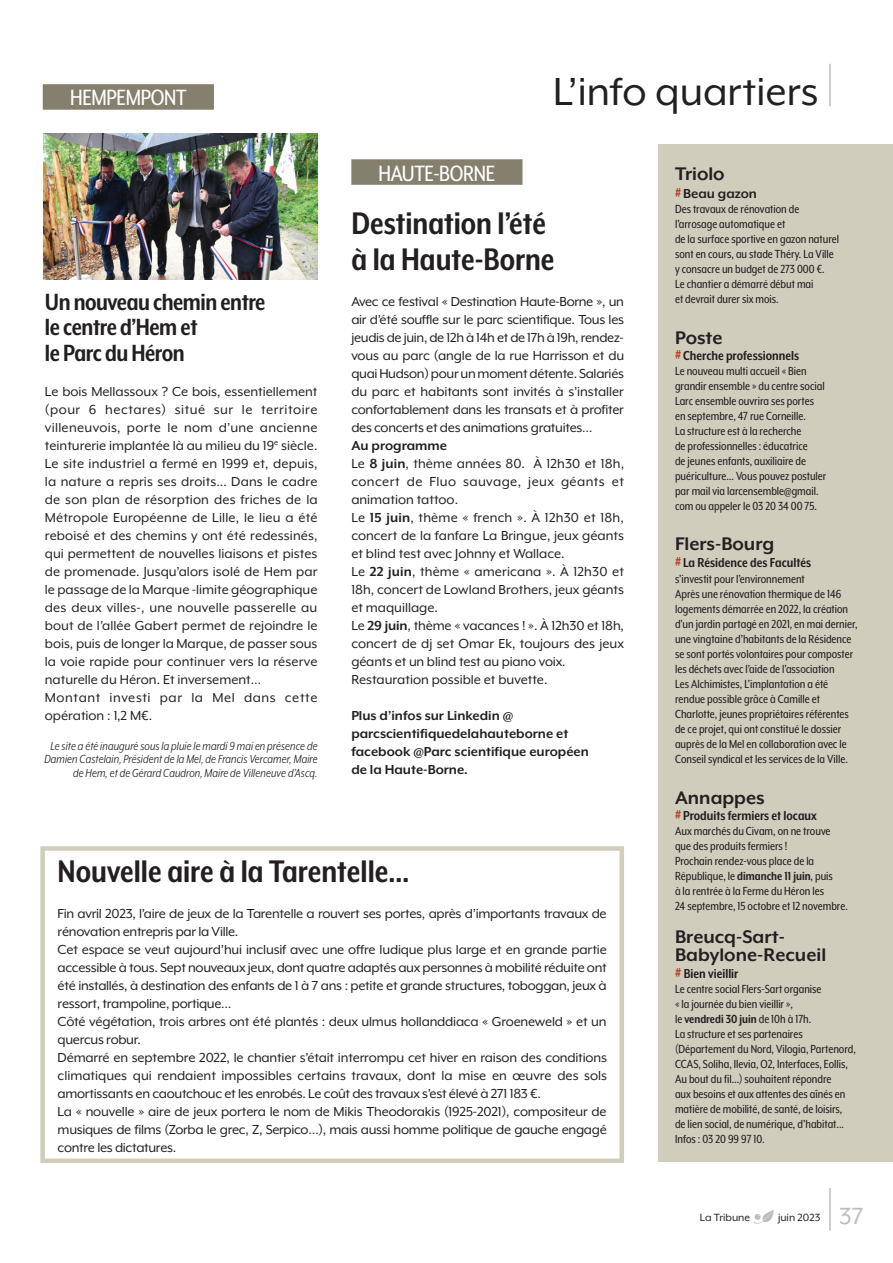
<style>
.page{position:relative;width:893px;height:1263px;background:#fff}
.page>*{position:absolute;margin:0;border:0;box-sizing:border-box;transform-origin:0 0}
.texte{font:45px "Mr Eaves XL Mod OT";color:#231f20}
.texte-2{font:700 36px "Mr Eaves XL Mod Nar OT";color:#231f20}
.titre_cond{font:700 27px/25.5px "Mr Eaves XL Mod Nar OT";letter-spacing:-.02em;color:#231f20}
.t1{font:27px "Mr Eaves XL Mod OT";color:#bcbdc0}
.titre_quartier{font:25.5px "Mr Eaves XL Mod Nar OT";letter-spacing:-.01em;color:#fff}
.TXT_Brève_D{font:700 21px/18px "Mr Eaves XL Mod OT";color:#231f20}
.texte-3{font:15px/18px "Mr Eaves XL Mod OT";letter-spacing:-.015em;color:#231f20;text-align:justify}
.texte-4{font:700 15px/18px "Mr Eaves XL Mod OT";color:#231f20}
.TXT_Brève_D-2{font:700 15px "Mr Eaves XL Mod Nar OT";color:#231f20}
.texte-5{font:15px/18px "Mr Eaves XL Mod OT";letter-spacing:.04em;color:#231f20}
.TXT_Brève_D-3{font:700 15px "Mr Eaves XL Mod OT";color:#231f20}
.TXT_Brève_D-4{font:13.5px/15px "Mr Eaves XL Mod Nar OT";color:#231f20}
.légende{font:italic 13.5px/13.5px "Mr Eaves XL Mod Nar OT";letter-spacing:.01em;color:#231f20;text-align:right}
.TXT_Brève_D-5{font:700 13.5px "Mr Eaves XL Mod Nar OT";color:#231f20}
.t2{font:12px "Mr Eaves XL Mod OT";color:#231f20}
.s1{font-weight:700}
.s2{font-family:"Mr Eaves XL Mod Nar OT";font-weight:800;font-size:16.5px;color:#b73d20}
.s3{font-weight:800;font-size:16.5px;color:#b73d20}
.s4{font-weight:400}
</style>
<div class="page">
<img style="left:754px;top:1210px;width:20px;height:14px">
<hr style="left:829px;top:1188px;width:2px;height:42px;background:#bcbdc0">
<hr style="left:829px;top:64px;width:2px;height:42px;background:#bcbdc0">
<div style="left:351px;top:159px;width:171px;height:26px;background:#84806d"></div>
<div style="left:658px;top:145px;width:235px;height:1016px;background:#d0cdbd"></div>
<div style="left:43px;top:84px;width:171px;height:26px;background:#84806d"></div>
<div style="left:40px;top:846px;width:584px;height:317px;border:4px solid #d0cdbd"></div>
<img style="left:43px;top:134px;width:274px;height:145px">
<p class="titre_quartier" style="left:70px;top:84px;width:118px">HEMPEMPONT</p>
<p class="texte" style="left:553px;top:67px;width:267px">L’info quartiers</p>
<p class="titre_cond" style="left:45px;top:289px;width:222px">Un nouveau chemin entre le centre d’Hem et<br>le Parc du Héron</p>
<p class="texte-3" style="left:45px;top:382px;width:274px">Le bois Mellassoux ? Ce bois, essentiellement (pour 6 hectares) situé sur le territoire villeneuvois, porte le nom d’une ancienne teinturerie implantée là au milieu du 19<sup>e</sup> siècle.</p>
<p class="texte-3" style="left:45px;top:454px;width:274px">Le site industriel a fermé en 1999 et, depuis, la nature a repris ses droits… Dans le cadre de son plan de résorption des friches de la Métropole Européenne de Lille, le lieu a été reboisé et des chemins y ont été redessinés, qui permettent de nouvelles liaisons et pistes de promenade. Jusqu’alors isolé de Hem par le passage de la Marque -limite géographique des deux villes-, une nouvelle passerelle au bout de l’allée Gabert permet de rejoindre le bois, puis de longer la Marque, de passer sous la voie rapide pour continuer vers la réserve naturelle du Héron. Et inversement…</p>
<p class="texte-5" style="left:45px;top:688px;width:274px">Montant investi par la Mel dans cette opération : 1,2 M€.</p>
<p class="légende" style="left:44px;top:738px;width:275px">Le site a été inauguré sous la pluie le mardi 9 mai en présence de<br>Damien Castelain, Président de la Mel, de Francis Vercamer, Maire de Hem, et de Gérard Caudron, Maire de Villeneuve d’Ascq.</p>
<p class="titre_quartier" style="left:378px;top:159px;width:118px">HAUTE-BORNE</p>
<p class="texte-2" style="left:351px;top:204px;width:196px">Destination l’été</p>
<p class="texte-2" style="left:351px;top:240px;width:205px">à la Haute-Borne</p>
<p class="texte-3" style="left:351px;top:292px;width:274px">Avec ce festival « Destination Haute-Borne », un air d’été souffle sur le parc scientifique. Tous les jeudis de juin, de 12h à 14h et de 17h à 19h, rendez&shy;vous au parc (angle de la rue Harrisson et du quai Hudson) pour un moment détente. Salariés du parc et habitants sont invités à s’installer confortablement dans les transats et à profiter des concerts et des animations gratuites…</p>
<p class="texte-4" style="left:351px;top:436px;width:97px">Au programme</p>
<p class="texte-3" style="left:351px;top:454px;width:274px">Le <span class="s1">8 juin</span>, thème années 80. À 12h30 et 18h, concert de Fluo sauvage, jeux géants et animation tattoo.</p>
<p class="texte-3" style="left:351px;top:508px;width:274px">Le <span class="s1">15 juin</span>, thème « french ». À 12h30 et 18h, concert de la fanfare La Bringue, jeux géants et blind test avec Johnny et Wallace.</p>
<p class="texte-3" style="left:351px;top:562px;width:274px">Le <span class="s1">22 juin</span>, thème « americana ». À 12h30 et 18h, concert de Lowland Brothers, jeux géants et maquillage.</p>
<p class="texte-3" style="left:351px;top:616px;width:274px">Le <span class="s1">29 juin</span>, thème « vacances ! ». À 12h30 et 18h, concert de dj set Omar Ek, toujours des jeux géants et un blind test au piano voix.</p>
<p class="texte-3" style="left:351px;top:670px;width:198px">Restauration possible et buvette.</p>
<p class="texte-4" style="left:351px;top:706px;width:239px">Plus d’infos sur Linkedin @ parcscientifiquedelahauteborne et facebook @Parc scientifique européen</p>
<p class="texte-4" style="left:351px;top:760px;width:118px">de la Haute-Borne.</p>
<p class="texte-2" style="left:58px;top:852px;width:353px">Nouvelle aire à la Tarentelle…</p>
<p class="texte-3" style="left:58px;top:904px;width:551px">Fin avril 2023, l’aire de jeux de la Tarentelle a rouvert ses portes, après d’importants travaux de rénovation entrepris par la Ville.</p>
<p class="texte-3" style="left:58px;top:940px;width:551px">Cet espace se veut aujourd’hui inclusif avec une offre ludique plus large et en grande partie accessible à tous. Sept nouveaux jeux, dont quatre adaptés aux personnes à mobilité réduite ont été installés, à destination des enfants de 1 à 7 ans : petite et grande structures, toboggan, jeux à ressort, trampoline, portique…</p>
<p class="texte-3" style="left:58px;top:1012px;width:550px">Côté végétation, trois arbres ont été plantés : deux ulmus hollanddiaca « Groeneweld » et un quercus robur.</p>
<p class="texte-3" style="left:58px;top:1048px;width:551px">Démarré en septembre 2022, le chantier s’était interrompu cet hiver en raison des conditions climatiques qui rendaient impossibles certains travaux, dont la mise en œuvre des sols amortissants en caoutchouc et les enrobés. Le coût des travaux s’est élevé à 271 183 €.</p>
<p class="texte-3" style="left:58px;top:1102px;width:551px">La « nouvelle » aire de jeux portera le nom de Mikis Theodorakis (1925-2021), compositeur de musiques de films (Zorba le grec, Z, Serpico…), mais aussi homme politique de gauche engagé contre les dictatures.</p>
<p class="TXT_Brève_D" style="left:675px;top:165px;width:51px">Triolo</p>
<p class="TXT_Brève_D-3" style="left:675px;top:185px;width:83px"><span class="s2">#</span>Beau gazon</p>
<p class="TXT_Brève_D-4" style="left:675px;top:202px;width:126px">Des travaux de rénovation de l’arrosage automatique et</p>
<p class="TXT_Brève_D-4" style="left:675px;top:232px;width:166px">de la surface sportive en gazon naturel sont en cours, au stade Théry. La Ville y consacre un budget de 273 000 €.</p>
<p class="TXT_Brève_D-4" style="left:675px;top:277px;width:140px">Le chantier a démarré début mai et devrait durer six mois.</p>
<p class="TXT_Brève_D" style="left:675px;top:328px;width:49px">Poste</p>
<p class="TXT_Brève_D-2" style="left:675px;top:348px;width:126px"><span class="s3">#</span> Cherche professionnels</p>
<p class="TXT_Brève_D-4" style="left:675px;top:363px;width:151px">Le nouveau multi accueil « Bien grandir ensemble » du centre social<br>Larc ensemble ouvrira ses portes en septembre, 47 rue Corneille.</p>
<p class="TXT_Brève_D-4" style="left:675px;top:423px;width:153px">La structure est à la recherche<br>de professionnelles : éducatrice<br>de jeunes enfants, auxiliaire de puériculture… Vous pouvez postuler par mail via larcensemble@gmail. com ou appeler le 03 20 34 00 75.</p>
<p class="TXT_Brève_D" style="left:675px;top:535px;width:101px">Flers-Bourg</p>
<p class="TXT_Brève_D-2" style="left:675px;top:554px;width:138px"><span class="s3">#</span>La Résidence des Facultés</p>
<p class="TXT_Brève_D-4" style="left:675px;top:572px;width:131px">s’investit pour l’environnement</p>
<p class="TXT_Brève_D-4" style="left:675px;top:587px;width:184px">Après une rénovation thermique de 146 logements démarrée en 2022, la création d’un jardin partagé en 2021, en mai dernier, une vingtaine d’habitants de la Résidence se sont portés volontaires pour composter les déchets avec l’aide de l’association</p>
<p class="TXT_Brève_D-4" style="left:675px;top:677px;width:175px">Les Alchimistes, L’implantation a été rendue possible grâce à Camille et Charlotte, jeunes propriétaires référentes de ce projet, qui ont constitué le dossier auprès de la Mel en collaboration avec le Conseil syndical et les services de la Ville.</p>
<p class="TXT_Brève_D" style="left:675px;top:788px;width:91px">Annappes</p>
<p class="TXT_Brève_D-2" style="left:675px;top:807px;width:143px"><span class="s3">#</span> Produits fermiers et locaux</p>
<p class="TXT_Brève_D-4" style="left:675px;top:823px;width:157px">Aux marchés du Civam, on ne trouve que des produits fermiers !</p>
<p class="TXT_Brève_D-4" style="left:675px;top:853px;width:159px">Prochain rendez-vous place de la<br>République, le <span class="s1">dimanche 11 juin</span>, puis à la rentrée à la Ferme du Héron les</p>
<p class="TXT_Brève_D-4" style="left:675px;top:898px;width:174px">24 septembre, 15 octobre et 12 novembre.</p>
<p class="TXT_Brève_D" style="left:675px;top:927px;width:153px">Breucq-Sart-<br>Babylone-Recueil</p>
<p class="TXT_Brève_D-2" style="left:675px;top:965px;width:65px"><span class="s3">#</span> Bien vieillir</p>
<p class="TXT_Brève_D-4" style="left:675px;top:981px;width:148px">Le centre social Flers-Sart organise</p>
<p class="TXT_Brève_D-4" style="left:675px;top:996px;width:119px">« la journée du bien vieillir »,</p>
<p class="TXT_Brève_D-5" style="left:675px;top:1011px;width:138px"><span class="s4">le</span> vendredi 30 juin <span class="s4">de 10h à 17h.</span></p>
<p class="TXT_Brève_D-4" style="left:675px;top:1026px;width:182px">La structure et ses partenaires (Département du Nord, Vilogia, Partenord, CCAS, Soliha, Ilevia, O2, Interfaces, Eollis, Au bout du fil…) souhaitent répondre<br>aux besoins et aux attentes des aînés en matière de mobilité, de santé, de loisirs, de lien social, de numérique, d’habitat...</p>
<p class="TXT_Brève_D-4" style="left:675px;top:1131px;width:91px">Infos : 03 20 99 97 10.</p>
<p class="t2" style="left:700px;top:1210px;width:52px">La Tribune</p>
<p class="t2" style="left:778px;top:1210px;width:44px">juin 2023</p>
<h3 class="t1" style="left:839px;top:1201px;width:26px">37</h3>
</div>
